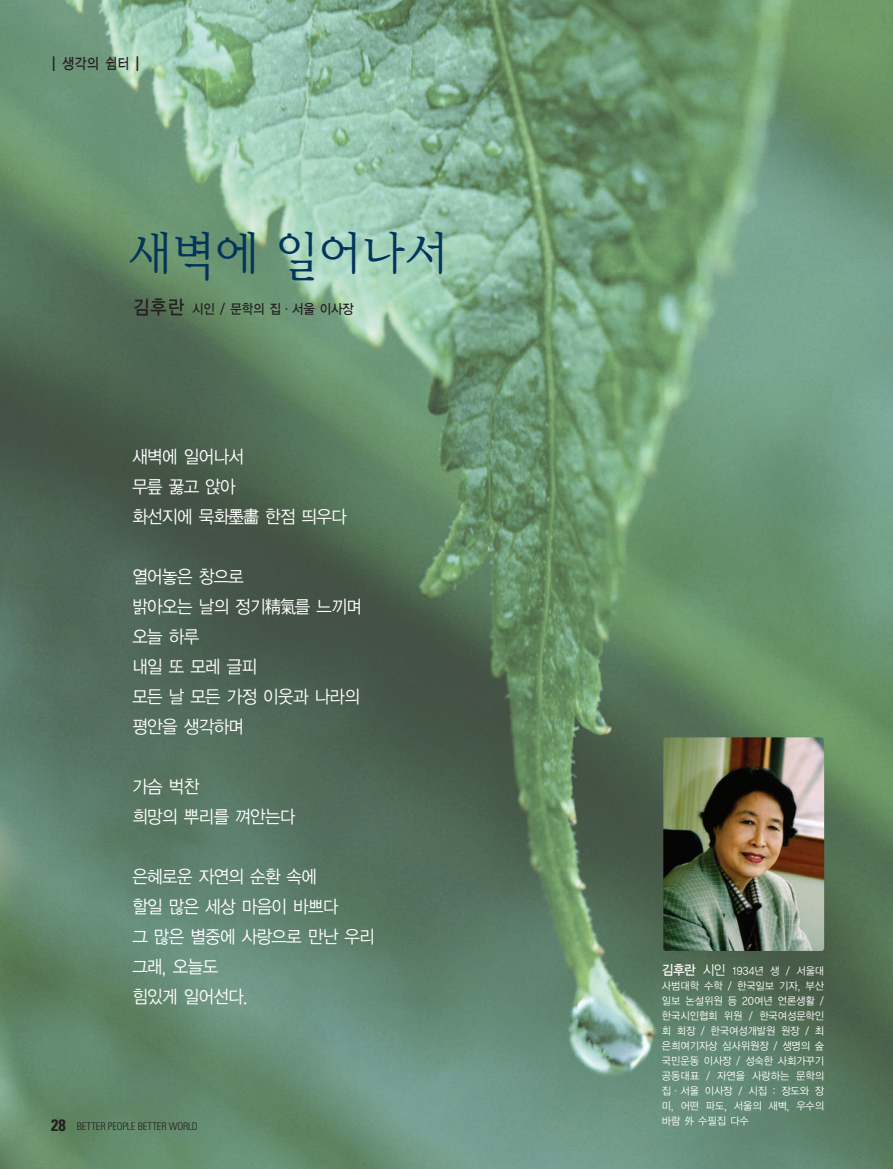
<style>
.page{position:relative;width:893px;height:1169px;background:#fff}
.page>*{position:absolute;margin:0;border:0;box-sizing:border-box;transform-origin:0 0}
.t1{font:51px "Y Mj O23";letter-spacing:-.105em;color:#02355c;scale:.95 1}
.t2{font:18px/30px "YGO12";letter-spacing:-.11em;color:#fff;scale:.93 1}
.t3{font:15px "YGO13";color:#231f20;scale:.85 1}
.t4{font:13.5px "YGO13";letter-spacing:-.075em;color:#231f20;scale:.9 1}
.t5{font:10.5px/15px "YGO12";letter-spacing:-.07em;color:#fff;text-align:justify;scale:.95 1}
.t6{font:300 condensed 10.5px "Univers";letter-spacing:-.025em;color:#231f20}
.s1{font-family:"Frutiger";font-weight:300;font-size:21px}
.s2{font-size:19.5px}
.s3{font-weight:700;font-size:16.5px}
.s4{font-family:"YGO13";font-size:13.5px}
.s5{font-size:13.5px}
</style>
<div class="page">
<img style="left:0;top:0;width:892px;height:1168px">
<img style="left:663px;top:737px;width:161px;height:214px;border-radius:3px">
<h3 class="t3" style="left:51px;top:57px;width:105px"><span class="s1">I</span> 생각의 쉼터 <span class="s1">I</span></h3>
<h1 class="t1" style="left:126px;top:232px;width:344px">새벽에 일어나서</h1>
<p class="t4" style="left:132px;top:303px;width:248px"><span class="s2">김후란</span> 시인 / 문학의 집∙서울 이사장</p>
<h2 class="t2" style="left:132px;top:443px;width:233px">새벽에 일어나서<br>무릎 꿇고 앉아<br>화선지에 묵화墨畵 한점 띄우다</h2>
<h2 class="t2" style="left:132px;top:563px;width:250px">열어놓은 창으로<br>밝아오는 날의 정기精氣를 느끼며 오늘 하루<br>내일 또 모레 글피<br>모든 날 모든 가정 이웃과 나라의 평안을 생각하며</h2>
<h2 class="t2" style="left:132px;top:773px;width:178px">가슴 벅찬<br>희망의 뿌리를 껴안는다</h2>
<h2 class="t2" style="left:132px;top:863px;width:264px">은혜로운 자연의 순환 속에<br>할일 많은 세상 마음이 바쁘다<br>그 많은 별중에 사랑으로 만난 우리 그래, 오늘도<br>힘있게 일어선다.</h2>
<p class="t6" style="left:51px;top:1122px;width:148px"><span class="s3">28</span> BETTER PEOPLE BETTER WORLD</p>
<p class="t5" style="left:661px;top:964px;width:173px"><span class="s4">김후란</span> <span class="s5">시인</span> 1934년 생 / 서울대 사범대학 수학 / 한국일보 기자, 부산 일보 논설위원 등 20여년 언론생활 / 한국시인협회 위원 / 한국여성문학인 회 회장 / 한국여성개발원 원장 / 최 은희여기자상 심사위원장 / 생명의 숲 국민운동 이사장 / 성숙한 사회가꾸기 공동대표 / 자연을 사랑하는 문학의 집∙서울 이사장 / 시집 : 장도와 장 미, 어떤 파도, 서울의 새벽, 우수의 바람 外 수필집 다수</p>
</div>
